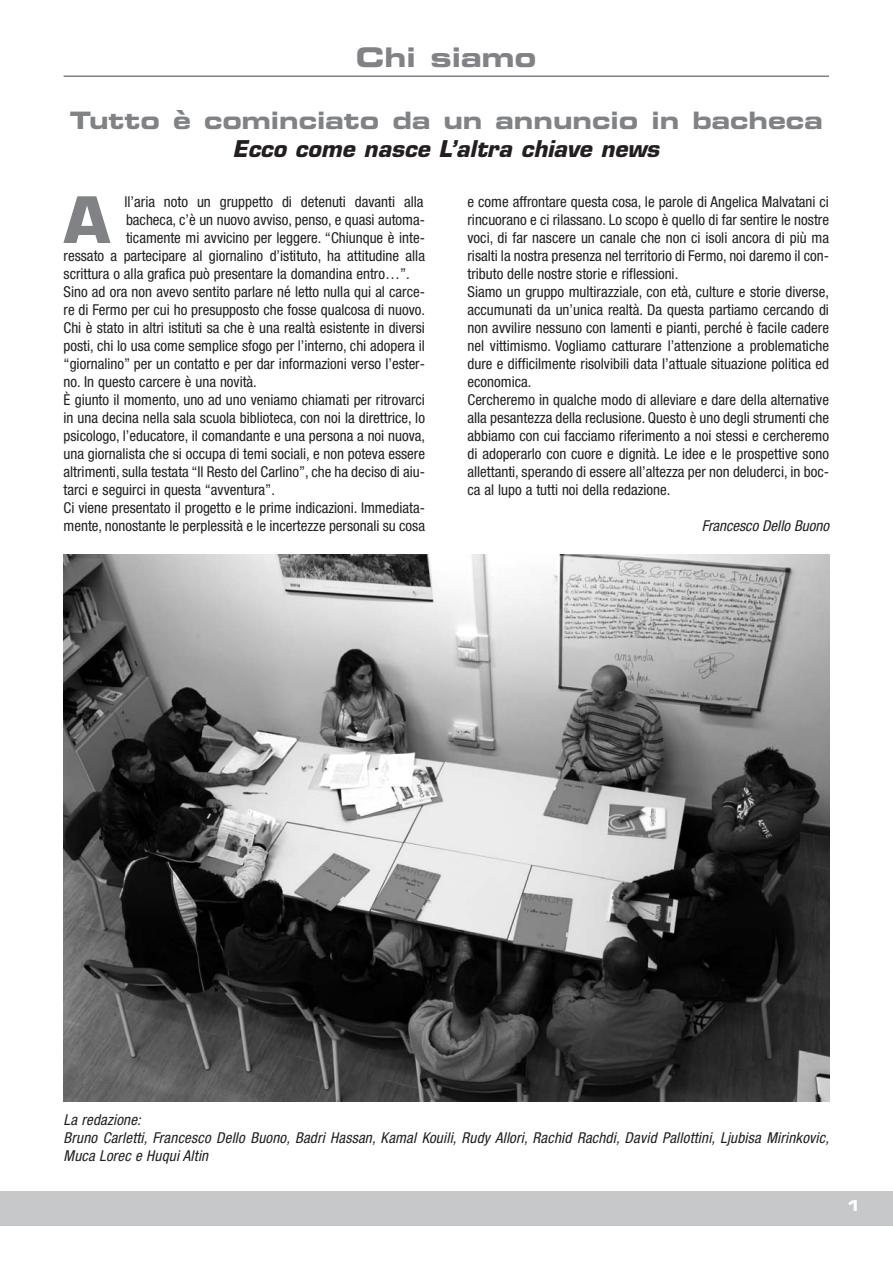
<style>
.page{position:relative;width:893px;height:1263px;background:#fff}
.page>*{position:absolute;margin:0;border:0;box-sizing:border-box;transform-origin:0 0}
.t1{font:700 62.25px "Eurostile";color:#808285}
.t2{font:27px "Eurostile Bold Extended Two";color:#808285}
.t3{font:24px "Eurostile Bold Extended Two";color:#808285}
.t4{font:italic 700 22.5px "Eurostile";color:#231f20}
.t5{font:condensed 15px/18px "Helvetica Neue";color:#231f20}
.t6{font:italic condensed 15px/18px "Helvetica Neue";letter-spacing:.015em;color:#231f20}
.t7{font:15px "Eurostile Bold Extended Two";color:#fff}
</style>
<div class="page">
<div style="left:0;top:1191px;width:893px;height:34px;background:#c6c8ca"></div>
<hr style="left:64px;top:75px;width:765px;height:2px;background:#808285">
<img style="left:64px;top:554px;width:765px;height:547px">
<h2 class="t2" style="left:356px;top:47px;width:182px">Chi siamo</h2>
<h3 class="t3" style="left:70px;top:111px;width:754px">Tutto è cominciato da un annuncio in bacheca</h3>
<h3 class="t4" style="left:232px;top:140px;width:433px">Ecco come nasce L’altra chiave news</h3>
<h1 class="t1" style="left:64px;top:196px;width:47px">A</h1>
<p class="t5" style="left:125px;top:194px;width:300px">ll’aria noto un gruppetto di detenuti davanti alla</p>
<p class="t5" style="left:126px;top:212px;width:300px">bacheca, c’è un nuovo avviso, penso, e quasi automa-</p>
<p class="t5" style="left:126px;top:230px;width:301px">ticamente mi avvicino per leggere. “Chiunque è inte-</p>
<p class="t5" style="left:64px;top:248px;width:363px">ressato a partecipare al giornalino d’istituto, ha attitudine alla</p>
<p class="t5" style="left:64px;top:266px;width:348px">scrittura o alla grafica può presentare la domandina entro…”.</p>
<p class="t5" style="left:64px;top:284px;width:363px">Sino ad ora non avevo sentito parlare né letto nulla qui al carce-</p>
<p class="t5" style="left:64px;top:302px;width:363px">re di Fermo per cui ho presupposto che fosse qualcosa di nuovo.</p>
<p class="t5" style="left:64px;top:320px;width:363px">Chi è stato in altri istituti sa che è una realtà esistente in diversi</p>
<p class="t5" style="left:64px;top:338px;width:363px">posti, chi lo usa come semplice sfogo per l’interno, chi adopera il</p>
<p class="t5" style="left:64px;top:356px;width:363px">“giornalino” per un contatto e per dar informazioni verso l’ester-</p>
<p class="t5" style="left:64px;top:374px;width:195px">no. In questo carcere è una novità.</p>
<p class="t5" style="left:64px;top:392px;width:363px">È giunto il momento, uno ad uno veniamo chiamati per ritrovarci</p>
<p class="t5" style="left:64px;top:410px;width:363px">in una decina nella sala scuola biblioteca, con noi la direttrice, lo</p>
<p class="t5" style="left:64px;top:428px;width:363px">psicologo, l’educatore, il comandante e una persona a noi nuova,</p>
<p class="t5" style="left:64px;top:446px;width:363px">una giornalista che si occupa di temi sociali, e non poteva essere</p>
<p class="t5" style="left:64px;top:464px;width:363px">altrimenti, sulla testata “Il Resto del Carlino”, che ha deciso di aiu-</p>
<p class="t5" style="left:64px;top:482px;width:213px">tarci e seguirci in questa “avventura”.</p>
<p class="t5" style="left:64px;top:500px;width:363px">Ci viene presentato il progetto e le prime indicazioni. Immediata-</p>
<p class="t5" style="left:64px;top:518px;width:363px">mente, nonostante le perplessità e le incertezze personali su cosa</p>
<p class="t5" style="left:468px;top:194px;width:363px">e come affrontare questa cosa, le parole di Angelica Malvatani ci rincuorano e ci rilassano. Lo scopo è quello di far sentire le nostre voci, di far nascere un canale che non ci isoli ancora di più ma risalti la nostra presenza nel territorio di Fermo, noi daremo il con&shy;tributo delle nostre storie e riflessioni.<br>Siamo un gruppo multirazziale, con età, culture e storie diverse, accumunati da un’unica realtà. Da questa partiamo cercando di non avvilire nessuno con lamenti e pianti, perché è facile cadere nel vittimismo. Vogliamo catturare l’attenzione a problematiche dure e difficilmente risolvibili data l’attuale situazione politica ed economica.<br>Cercheremo in qualche modo di alleviare e dare della alternative alla pesantezza della reclusione. Questo è uno degli strumenti che abbiamo con cui facciamo riferimento a noi stessi e cercheremo di adoperarlo con cuore e dignità. Le idee e le prospettive sono allettanti, sperando di essere all’altezza per non deluderci, in boc&shy;ca al lupo a tutti noi della redazione.</p>
<p class="t6" style="left:702px;top:518px;width:132px">Francesco Dello Buono</p>
<p class="t6" style="left:64px;top:1111px;width:770px">La redazione:<br>Bruno Carletti, Francesco Dello Buono, Badri Hassan, Kamal Kouili, Rudy Allori, Rachid Rachdi, David Pallottini, Ljubisa Mirinkovic,<br>Muca Lorec e Huqui Altin</p>
<p class="t7" style="left:846px;top:1200px;width:16px">1</p>
</div>
